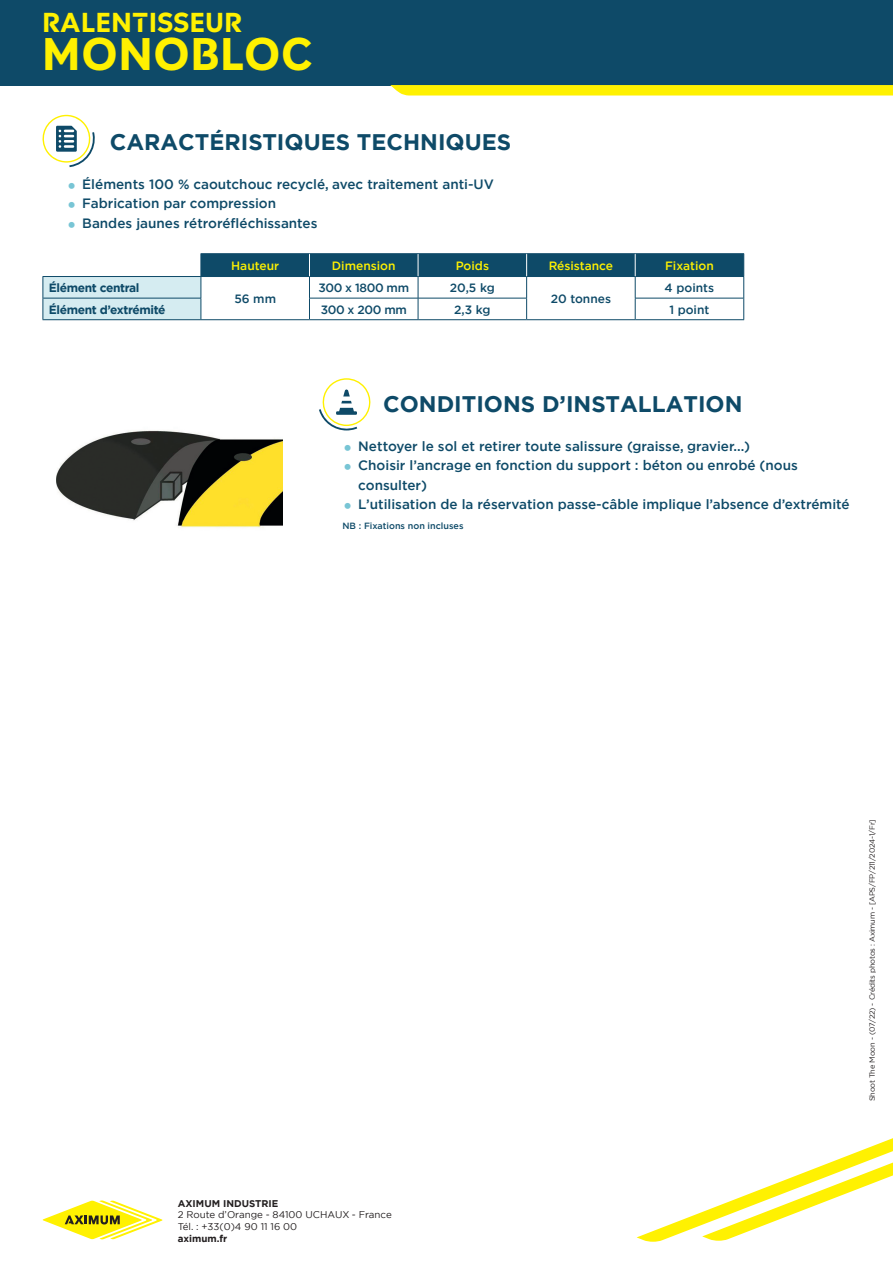
<style>
.page{position:relative;width:893px;height:1263px;background:#fff}
.page>*{position:absolute;margin:0;border:0;box-sizing:border-box;transform-origin:0 0}
.t1{font:700 45px "Colas";letter-spacing:.03em;color:#fff101}
.t2{font:700 27px "Colas";letter-spacing:.03em;color:#fff101}
.t3{font:700 22.5px "Gotham";color:#0e4a68}
.t4{font:500 13.5px/19.5px "Gotham";color:#0e4a68}
.t5{font:500 12px "Gotham";color:#0e4a68}
.t6{font:500 12px "Gotham";color:#fff101}
.t7{font:700 12px "Gotham";letter-spacing:-.03em;color:#0e4a68}
.t8{font:500 12px "Gotham";letter-spacing:-.03em;color:#0e4a68}
.t9{font:9.75px/11.7px "Gotham";color:#231f20}
.t10{font:700 9.75px "Gotham";color:#231f20}
.t11{font:500 9px "Gotham";color:#0e4a68}
.t12{font:7.5px "Gotham";letter-spacing:-.03em;color:#231f20}
</style>
<div class="page">
<hr style="left:201px;top:253px;width:108px;height:1px;background:#0e4a68">
<hr style="left:309px;top:253px;width:109px;height:1px;background:#0e4a68">
<hr style="left:418px;top:253px;width:109px;height:1px;background:#0e4a68">
<hr style="left:527px;top:253px;width:108px;height:1px;background:#0e4a68">
<hr style="left:635px;top:253px;width:109px;height:1px;background:#0e4a68">
<svg style="left:43px;top:254px;width:701px;height:66px"></svg>
<svg style="left:43px;top:1200px;width:119px;height:39px"></svg>
<svg style="left:319px;top:378px;width:52px;height:53px"></svg>
<div style="left:0;top:0;width:893px;height:85px;background:#0e4a68"></div>
<svg style="left:390px;top:85px;width:503px;height:10px;background:#fdf004"></svg>
<svg style="left:637px;top:1138px;width:256px;height:104px"></svg>
<svg style="left:42px;top:115px;width:53px;height:52px"></svg>
<img style="left:56px;top:430px;width:227px;height:98px">
<h2 class="t2" style="left:43px;top:8px;width:201px">RALENTISSEUR</h2>
<h1 class="t1" style="left:43px;top:28px;width:271px">MONOBLOC</h1>
<h3 class="t3" style="left:110px;top:127px;width:403px">CARACTÉRISTIQUES TECHNIQUES</h3>
<p class="t4" style="left:82px;top:174px;width:413px">Éléments 100 % caoutchouc recyclé, avec traitement anti-UV<br>Fabrication par compression<br>Bandes jaunes rétroréfléchissantes</p>
<p class="t6" style="left:231px;top:258px;width:49px">Hauteur</p>
<p class="t6" style="left:332px;top:258px;width:65px">Dimension</p>
<p class="t6" style="left:456px;top:258px;width:35px">Poids</p>
<p class="t6" style="left:549px;top:258px;width:66px">Résistance</p>
<p class="t6" style="left:665px;top:258px;width:50px">Fixation</p>
<p class="t7" style="left:49px;top:280px;width:92px">Élément central</p>
<p class="t5" style="left:234px;top:291px;width:43px">56 mm</p>
<p class="t8" style="left:318px;top:280px;width:92px">300 x 1800 mm</p>
<p class="t5" style="left:450px;top:280px;width:46px">20,5 kg</p>
<p class="t5" style="left:665px;top:280px;width:51px">4 points</p>
<p class="t5" style="left:551px;top:291px;width:62px">20 tonnes</p>
<p class="t7" style="left:49px;top:301px;width:118px">Élément d’extrémité</p>
<p class="t5" style="left:321px;top:302px;width:88px">300 x 200 mm</p>
<p class="t5" style="left:454px;top:302px;width:38px">2,3 kg</p>
<p class="t5" style="left:669px;top:302px;width:42px">1 point</p>
<h3 class="t3" style="left:383px;top:389px;width:361px">CONDITIONS D’INSTALLATION</h3>
<p class="t4" style="left:358px;top:436px;width:493px">Nettoyer le sol et retirer toute salissure (graisse, gravier...)<br>Choisir l’ancrage en fonction du support : béton ou enrobé (nous consulter)<br>L’utilisation de la réservation passe-câble implique l’absence d’extrémité</p>
<p class="t11" style="left:343px;top:519px;width:122px">NB : Fixations non incluses</p>
<p class="t10" style="left:178px;top:1197px;width:102px">AXIMUM INDUSTRIE</p>
<p class="t9" style="left:178px;top:1209px;width:216px">2 Route d’Orange - 84100 UCHAUX - France<br>Tél. : +33(0)4 90 11 16 00</p>
<p class="t10" style="left:178px;top:1232px;width:51px">aximum.fr</p>
<p class="t12" style="left:867px;top:1101px;width:283px;rotate:-90deg">Shoot The Moon - (07/22) - Crédits photos : Aximum - [APS/FP/211/2024-1/Fr]</p>
</div>
